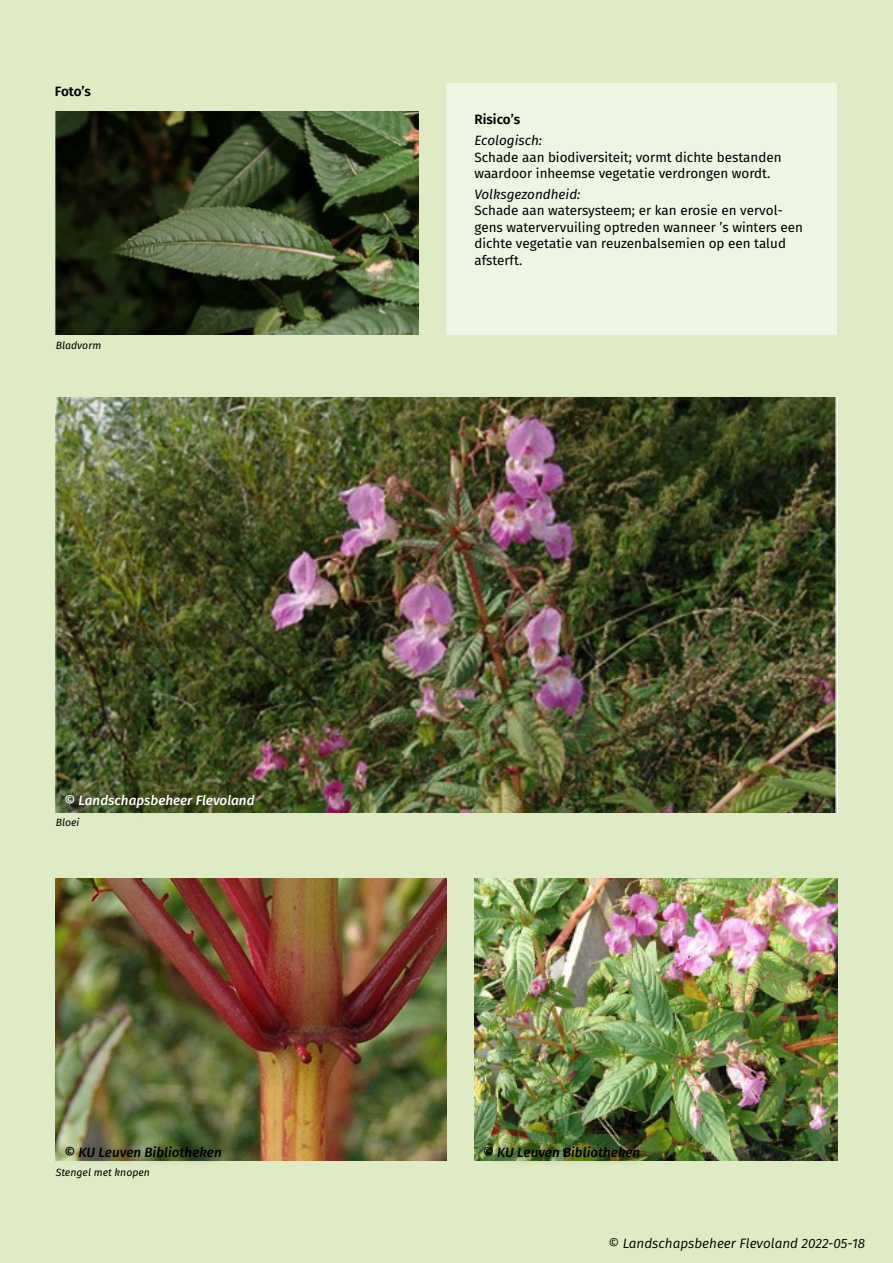
<style>
.page{position:relative;width:893px;height:1263px;background:#deebc5}
.page>*{position:absolute;margin:0;border:0;box-sizing:border-box;transform-origin:0 0}
.Bodytekst__P___brief{font:13.5px/16.5px "Fira Sans Regular 2";color:#000}
.t1{font:italic 500 13.5px "Fira Sans";color:#000}
.t2{font:italic 13.5px "Fira Sans";color:#000}
.Bodytekst_cursief__P{font:italic 13.5px "Fira Sans";color:#000}
.t3{font:italic 500 13.5px "Fira Sans";color:#fff}
.Kopje__H2___Zwart{font:13.5px "Fira Sans Semi Bold 2";color:#000}
.t4{font:italic 10.5px "Fira Sans";color:#000}
</style>
<div class="page">
<div style="left:446px;top:84px;width:391px;height:251px;background:#eff5e3"></div>
<img style="left:56px;top:112px;width:363px;height:223px">
<img style="left:56px;top:397px;width:781px;height:415px">
<img style="left:56px;top:878px;width:390px;height:283px">
<img style="left:474px;top:878px;width:363px;height:283px">
<div style="left:55px;top:784px;width:211px;height:34px;background:#000;opacity:.35"></div>
<div style="left:55px;top:1136px;width:177px;height:33px;background:#000;opacity:.35"></div>
<div style="left:474px;top:1136px;width:177px;height:33px;background:#000;opacity:.35"></div>
<p class="Kopje__H2___Zwart" style="left:55px;top:81px;width:38px">Foto’s</p>
<p class="t4" style="left:56px;top:337px;width:47px">Bladvorm</p>
<p class="t3" style="left:64px;top:789px;width:192px">© Landschapsbeheer Flevoland</p>
<p class="t4" style="left:56px;top:815px;width:25px">Bloei</p>
<p class="Kopje__H2___Zwart" style="left:474px;top:108px;width:47px">Risico’s</p>
<p class="Bodytekst_cursief__P" style="left:474px;top:130px;width:69px">Ecologisch:</p>
<p class="Bodytekst__P___brief" style="left:474px;top:148px;width:309px">Schade aan biodiversiteit; vormt dichte bestanden waardoor inheemse vegetatie verdrongen wordt.</p>
<p class="Bodytekst_cursief__P" style="left:474px;top:184px;width:108px">Volksgezondheid:</p>
<p class="Bodytekst__P___brief" style="left:474px;top:202px;width:330px">Schade aan watersysteem; er kan erosie en vervol&shy;gens watervervuiling optreden wanneer ’s winters een dichte vegetatie van reuzenbalsemien op een talud afsterft.</p>
<p class="t1" style="left:64px;top:1142px;width:159px">© KU Leuven Bibliotheken</p>
<p class="t1" style="left:483px;top:1142px;width:159px">© KU Leuven Bibliotheken</p>
<p class="t4" style="left:56px;top:1164px;width:96px">Stengel met knopen</p>
<p class="t2" style="left:608px;top:1233px;width:258px">© Landschapsbeheer Flevoland 2022-05-18</p>
</div>
